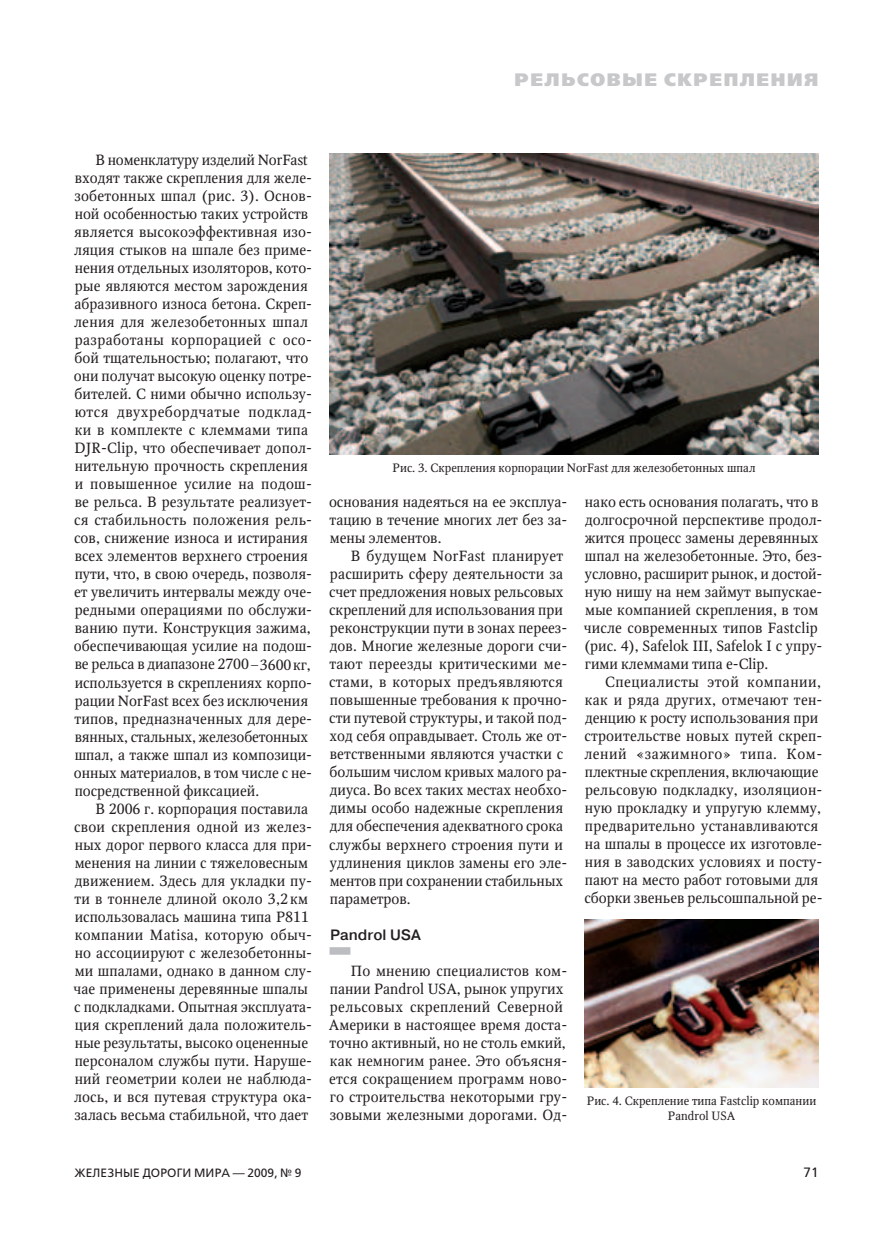
<style>
.page{position:relative;width:893px;height:1234px;background:#fff}
.page>*{position:absolute;margin:0;border:0;box-sizing:border-box;transform-origin:0 0}
.t1{font:800 18px "Free Set";letter-spacing:.09em;color:#c7c8ca}
.t2{font:500 15px "Pragmatica";color:#231f20}
.t3{font:14.7px/18px "Octava";letter-spacing:.005em;color:#231f20}
.t4{font:13.5px "Free Set";color:#231f20}
.t5{font:12px/15px "Octava";color:#231f20;text-align:center}
.t6{font:12px "Free Set";letter-spacing:.01em;color:#231f20}
</style>
<div class="page">
<svg style="left:330px;top:947px;width:20px;height:7px"></svg>
<img style="left:330px;top:153px;width:489px;height:301px">
<img style="left:585px;top:919px;width:234px;height:167px">
<p class="t1" style="left:514px;top:68px;width:305px">Рельсовые скрепления</p>
<p class="t3" style="left:74px;top:151px;width:240px;text-indent:22px">В номенклатуру изделий NorFast входят также скрепления для желе&shy;зобетонных шпал (рис. 3). Основ&shy;ной особенностью таких устройств является высокоэффективная изо&shy;ляция стыков на шпале без приме&shy;нения отдельных изоляторов, кото&shy;рые являются местом зарождения абразивного износа бетона. Скреп&shy;ления для железобетонных шпал разработаны корпорацией с осо&shy;бой тщательностью; полагают, что они получат высокую оценку потре&shy;бителей. С ними обычно использу&shy;ются двухребордчатые подклад&shy;ки в комплекте с клеммами типа DJR-Clip, что обеспечивает допол&shy;нительную прочность скрепления и повышенное усилие на подош&shy;ве рельса. В результате реализует&shy;ся стабильность положения рель&shy;сов, снижение износа и истирания всех элементов верхнего строения пути, что, в свою очередь, позволя&shy;ет увеличить интервалы между оче&shy;редными операциями по обслужи&shy;ванию пути. Конструкция зажима, обеспечивающая усилие на подош&shy;ве рельса в диапазоне 2700–3600кг, используется в скреплениях корпо&shy;рации NorFast всех без исключения типов, предназначенных для дере&shy;вянных, стальных, железобетонных шпал, а также шпал из композици&shy;онных материалов, в том числе с не&shy;посредственной фиксацией.</p>
<p class="t3" style="left:74px;top:799px;width:240px;text-indent:22px">В 2006 г. корпорация поставила свои скрепления одной из желез&shy;ных дорог первого класса для при&shy;менения на линии с тяжеловесным движением. Здесь для укладки пу&shy;ти в тоннеле длиной около 3,2 км использовалась машина типа Р811 компании Matisa, которую обыч&shy;но ассоциируют с железобетонны&shy;ми шпалами, однако в данном слу&shy;чае применены деревянные шпалы с подкладками. Опытная эксплуата&shy;ция скреплений дала положитель&shy;ные результаты, высоко оцененные персоналом службы пути. Наруше&shy;ний геометрии колеи не наблюда&shy;лось, и вся путевая структура ока&shy;залась весьма стабильной, что дает</p>
<p class="t5" style="left:393px;top:460px;width:364px">Рис. 3. Скрепления корпорации NorFast для железобетонных шпал</p>
<p class="t3" style="left:329px;top:493px;width:240px;text-align:justify">основания надеяться на ее эксплуа&shy;тацию в течение многих лет без за&shy;мены элементов.</p>
<p class="t3" style="left:329px;top:547px;width:240px;text-indent:21px">В будущем NorFast планирует расширить сферу деятельности за счет предложения новых рельсовых скреплений для использования при реконструкции пути в зонах переез&shy;дов. Многие железные дороги счи&shy;тают переезды критическими ме&shy;стами, в которых предъявляются повышенные требования к прочно&shy;сти путевой структуры, и такой под&shy;ход себя оправдывает. Столь же от&shy;ветственными являются участки с большим числом кривых малого ра&shy;диуса. Во всех таких местах необхо&shy;димы особо надежные скрепления для обеспечения адекватного срока службы верхнего строения пути и удлинения циклов замены его эле&shy;ментов при сохранении стабильных параметров.</p>
<p class="t2" style="left:330px;top:924px;width:92px">Pandrol USA</p>
<p class="t3" style="left:329px;top:961px;width:240px;text-indent:22px">По мнению специалистов ком&shy;пании Pandrol USA, рынок упругих рельсовых скреплений Северной<br>Америки в настоящее время доста&shy;точно активный, но не столь емкий, как немногим ранее. Это объясня&shy;ется сокращением программ ново&shy;го строительства некоторыми гру&shy;зовыми железными дорогами. Од-</p>
<p class="t3" style="left:584px;top:493px;width:240px">нако есть основания полагать, что в долгосрочной перспективе продол&shy;жится процесс замены деревянных шпал на железобетонные. Это, без&shy;условно, расширит рынок, и достой&shy;ную нишу на нем займут выпускае&shy;мые компанией скрепления, в том числе современных типов Fastclip (рис. 4), Safelok III, Safelok I с упру&shy;гими клеммами типа е-Clip.</p>
<p class="t3" style="left:584px;top:673px;width:240px;text-indent:21px">Специалисты этой компании, как и ряда других, отмечают тен&shy;денцию к росту использования при строительстве новых путей скреп&shy;лений «зажимного» типа. Ком&shy;плектные скрепления, включающие рельсовую подкладку, изоляцион&shy;ную прокладку и упругую клемму, предварительно устанавливаются на шпалы в процессе их изготовле&shy;ния в заводских условиях и посту&shy;пают на место работ готовыми для сборки звеньев рельсошпальной ре-</p>
<p class="t5" style="left:587px;top:1092px;width:231px">Рис. 4. Скрепление типа Fastclip компании<br>Pandrol USA</p>
<p class="t6" style="left:74px;top:1165px;width:229px">Железные дороги мира — 2009, № 9</p>
<p class="t4" style="left:804px;top:1163px;width:17px">71</p>
</div>
